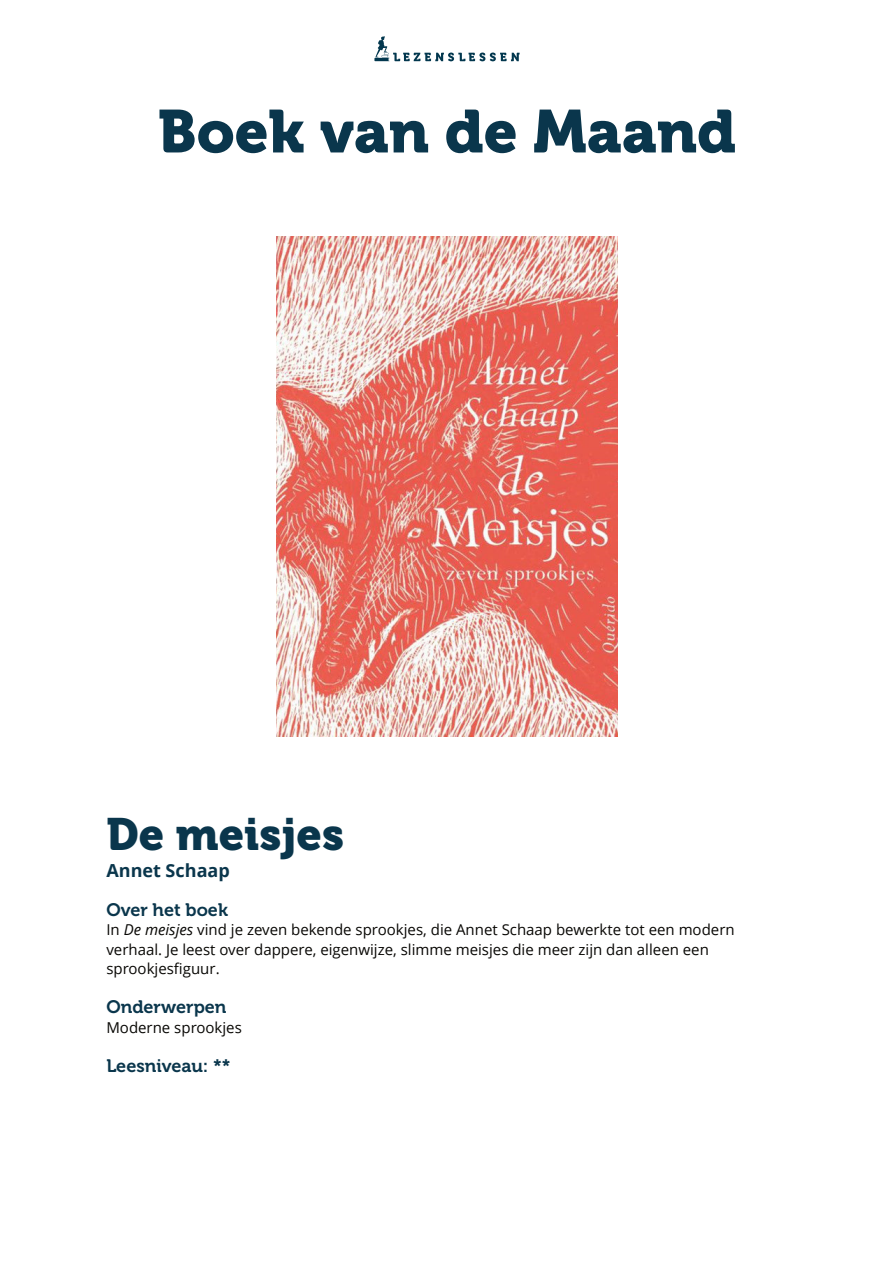
<style>
.page{position:relative;width:894px;height:1263px;background:#fff}
.page>*{position:absolute;margin:0;border:0;box-sizing:border-box;transform-origin:0 0}
.t1{font:60px "Museo 900";color:#0a364c}
.t2{font:45px "Museo 900";color:#0a364c}
.t3{font:18px "Museo 700";color:#0a364c}
.t4{font:700 18px "Open Sans";color:#0a364c}
.t5{font:15px/19.5px "Open Sans";color:#080704}
.s1{font-style:italic}
</style>
<div class="page">
<svg style="left:374px;top:36px;width:145px;height:25px"></svg>
<img style="left:276px;top:236px;width:341px;height:500px">
<h1 class="t1" style="left:158px;top:107px;width:579px">Boek van de Maand</h1>
<h2 class="t2" style="left:106px;top:816px;width:239px">De meisjes</h2>
<p class="t4" style="left:106px;top:863px;width:125px">Annet Schaap</p>
<p class="t3" style="left:106px;top:902px;width:123px">Over het boek</p>
<p class="t5" style="left:106px;top:922px;width:629px">In <span class="s1">De meisjes</span> vind je zeven bekende sprookjes, die Annet Schaap bewerkte tot een modern verhaal. Je leest over dappere, eigenwijze, slimme meisjes die meer zijn dan alleen een sprookjesfiguur.</p>
<p class="t3" style="left:106px;top:1000px;width:122px">Onderwerpen</p>
<p class="t5" style="left:106px;top:1019px;width:137px">Moderne sprookjes</p>
<p class="t3" style="left:106px;top:1058px;width:126px">Leesniveau: **</p>
</div>
